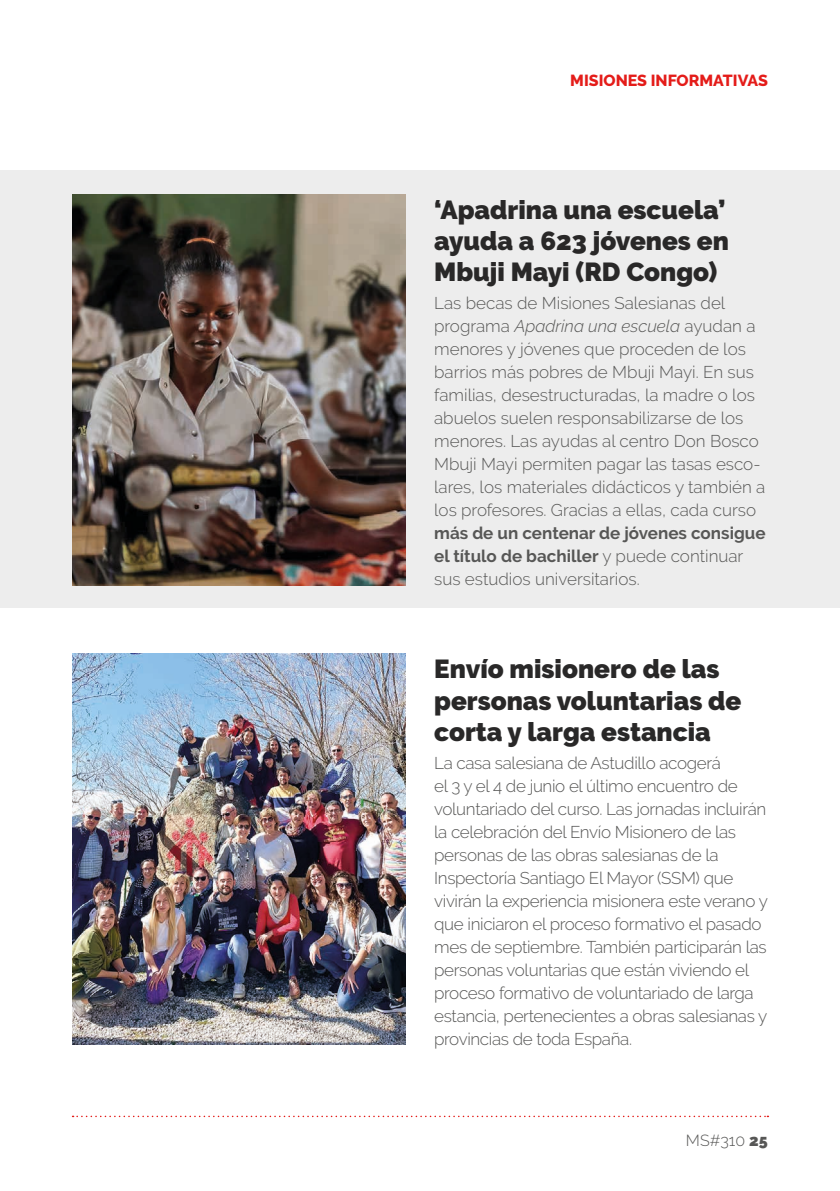
<style>
.page{position:relative;width:840px;height:1191px;background:#fff}
.page>*{position:absolute;margin:0;border:0;box-sizing:border-box;transform-origin:0 0}
.t1{font:900 26px/31.2px "Raleway";color:#292828}
.t2{font:300 17px/23px "Raleway";letter-spacing:-.02em;color:#575756}
.t3{font:300 17px/23px "Raleway";color:#575756}
.t4{font:700 17px/23px "Raleway";color:#575756}
.t5{font:800 16px "Raleway";color:#e41c19}
.t6{font:300 16px "Raleway";color:#575756}
.s1{font-style:italic}
.s2{font-weight:300}
.s3{font-weight:900}
</style>
<div class="page">
<svg style="left:72px;top:1115px;width:696px;height:2px"></svg>
<div style="left:0;top:171px;width:839px;height:437px;background:#ededed"></div>
<img style="left:72px;top:194px;width:333px;height:391px">
<img style="left:72px;top:654px;width:333px;height:390px">
<p class="t5" style="left:570px;top:72px;width:199px">MISIONES INFORMATIVAS</p>
<h1 class="t1" style="left:434px;top:194px;width:296px">‘Apadrina una escuela’ ayuda a 623 jóvenes en<br>Mbuji Mayi (RD Congo)</h1>
<p class="t3" style="left:434px;top:291px;width:332px">Las becas de Misiones Salesianas del programa <span class="s1">Apadrina una escuela</span> ayudan a menores y jóvenes que proceden de los barrios más pobres de Mbuji Mayi. En sus familias, desestructuradas, la madre o los abuelos suelen responsabilizarse de los menores. Las ayudas al centro Don Bosco Mbuji Mayi permiten pagar las tasas esco&shy;lares, los materiales didácticos y también a los profesores. Gracias a ellas, cada curso</p>
<p class="t4" style="left:434px;top:521px;width:332px">más de un centenar de jóvenes consigue el título de bachiller <span class="s2">y puede continuar sus estudios universitarios.</span></p>
<h1 class="t1" style="left:434px;top:653px;width:308px">Envío misionero de las personas voluntarias de corta y larga estancia</h1>
<p class="t2" style="left:434px;top:751px;width:335px">La casa salesiana de Astudillo acogerá<br>el 3 y el 4 de junio el último encuentro de voluntariado del curso. Las jornadas incluirán la celebración del Envío Misionero de las personas de las obras salesianas de la Inspectoría Santiago El Mayor (SSM) que vivirán la experiencia misionera este verano y que iniciaron el proceso formativo el pasado mes de septiembre. También participarán las personas voluntarias que están viviendo el proceso formativo de voluntariado de larga estancia, pertenecientes a obras salesianas y provincias de toda España.</p>
<p class="t6" style="left:685px;top:1131px;width:83px">MS#310 <span class="s3">25</span></p>
</div>
